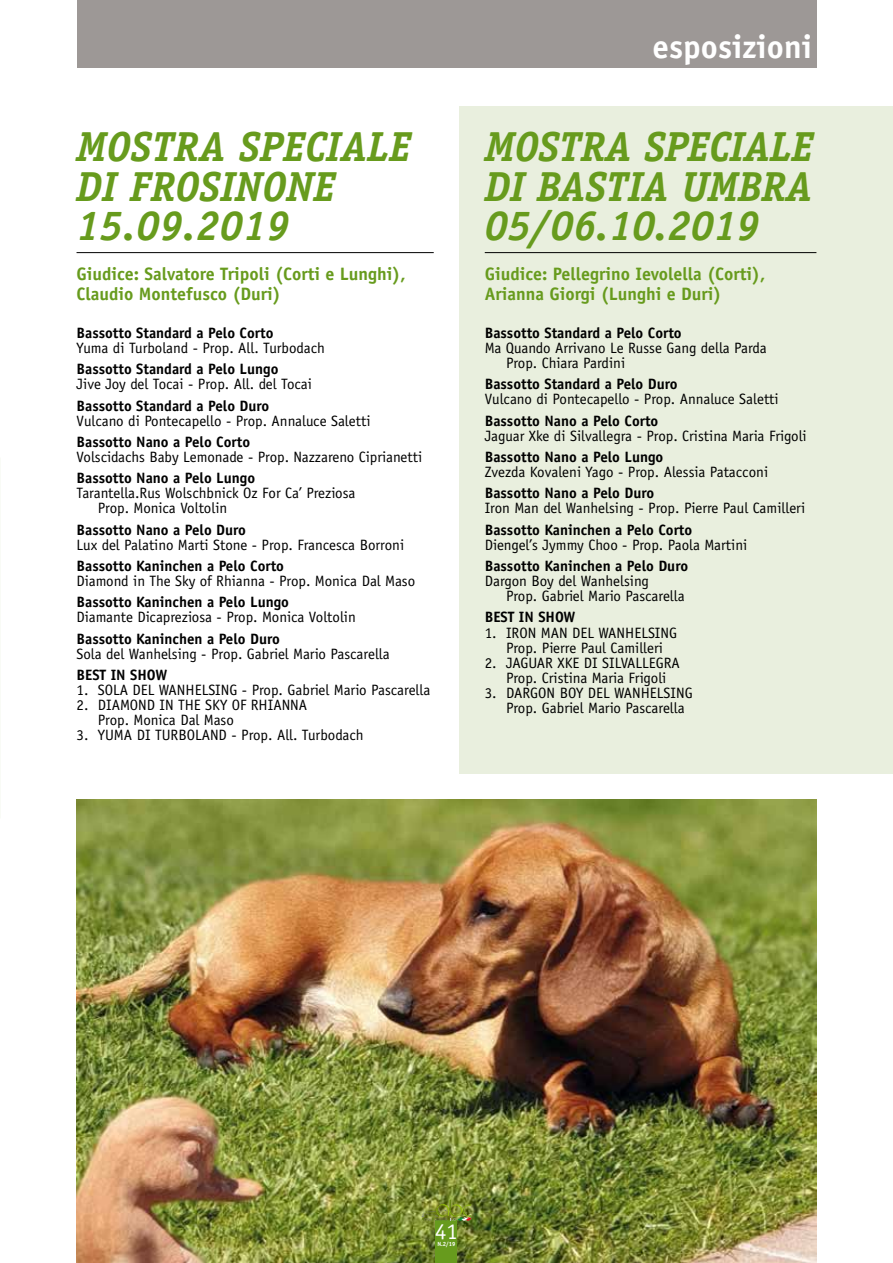
<style>
.page{position:relative;width:893px;height:1263px;background:#fff}
.page>*{position:absolute;margin:0;border:0;box-sizing:border-box;transform-origin:0 0}
.t1{font:italic 700 42px/39px "Officina Serif Std";letter-spacing:-.01em;color:#679b1d}
.t2{font:700 33px "Officina Sans Std";color:#fff}
.t3{font:22.5px "Officina Sans Std";color:#fff}
.t4{font:700 18px/19.5px "Officina Sans Std";color:#679b1d}
.t5{font:15px/15px "Officina Sans Std";color:#000}
.t6{font:700 15px "Officina Sans Std";color:#000}
.t7{font:700 6px "Officina Sans Std";color:#fff}
</style>
<div class="page">
<div style="left:77px;top:0;width:739px;height:68px;background:#9d9896"></div>
<div style="left:459px;top:106px;width:434px;height:668px;background:#e9efde"></div>
<hr style="left:77px;top:252px;width:357px;height:1px;background:#000">
<hr style="left:485px;top:252px;width:331px;height:1px;background:#000">
<img style="left:77px;top:799px;width:739px;height:464px">
<div style="left:436px;top:1220px;width:21px;height:43px;background:#679b1d"></div>
<svg style="left:421px;top:1199px;width:51px;height:22px"></svg>
<h1 class="t1" style="left:77px;top:128px;width:336px">MOSTRA SPECIALE<br>DI FROSINONE<br>15.09.2019</h1>
<p class="t4" style="left:77px;top:264px;width:331px">Giudice: Salvatore Tripoli (Corti e Lunghi),<br>Claudio Montefusco (Duri)</p>
<p class="t6" style="left:77px;top:323px;width:198px">Bassotto Standard a Pelo Corto</p>
<p class="t5" style="left:77px;top:340px;width:250px">Yuma di Turboland - Prop. All. Turbodach</p>
<p class="t6" style="left:77px;top:360px;width:203px">Bassotto Standard a Pelo Lungo</p>
<p class="t5" style="left:77px;top:377px;width:237px">Jive Joy del Tocai - Prop. All. del Tocai</p>
<p class="t6" style="left:77px;top:396px;width:194px">Bassotto Standard a Pelo Duro</p>
<p class="t5" style="left:77px;top:413px;width:295px">Vulcano di Pontecapello - Prop. Annaluce Saletti</p>
<p class="t6" style="left:77px;top:432px;width:175px">Bassotto Nano a Pelo Corto</p>
<p class="t5" style="left:77px;top:449px;width:347px">Volscidachs Baby Lemonade - Prop. Nazzareno Ciprianetti</p>
<p class="t6" style="left:77px;top:469px;width:180px">Bassotto Nano a Pelo Lungo</p>
<p class="t5" style="left:98px;top:486px;width:259px;text-indent:-21px">Tarantella.Rus Wolschbnick Oz For Ca’ Preziosa<br>Prop. Monica Voltolin</p>
<p class="t6" style="left:77px;top:520px;width:171px">Bassotto Nano a Pelo Duro</p>
<p class="t5" style="left:77px;top:537px;width:329px">Lux del Palatino Marti Stone - Prop. Francesca Borroni</p>
<p class="t6" style="left:77px;top:557px;width:209px">Bassotto Kaninchen a Pelo Corto</p>
<p class="t5" style="left:77px;top:573px;width:340px">Diamond in The Sky of Rhianna - Prop. Monica Dal Maso</p>
<p class="t6" style="left:77px;top:593px;width:214px">Bassotto Kaninchen a Pelo Lungo</p>
<p class="t5" style="left:77px;top:610px;width:281px">Diamante Dicapreziosa - Prop. Monica Voltolin</p>
<p class="t6" style="left:77px;top:629px;width:205px">Bassotto Kaninchen a Pelo Duro</p>
<p class="t5" style="left:77px;top:646px;width:315px">Sola del Wanhelsing - Prop. Gabriel Mario Pascarella</p>
<p class="t6" style="left:77px;top:666px;width:92px">BEST IN SHOW</p>
<p class="t5" style="left:77px;top:683px;width:355px">1. SOLA DEL WANHELSING - Prop. Gabriel Mario Pascarella</p>
<p class="t5" style="left:98px;top:698px;width:211px;text-indent:-21px">2. DIAMOND IN THE SKY OF RHIANNA<br>Prop. Monica Dal Maso</p>
<p class="t5" style="left:77px;top:728px;width:289px">3. YUMA DI TURBOLAND - Prop. All. Turbodach</p>
<h2 class="t2" style="left:653px;top:26px;width:161px">esposizioni</h2>
<h1 class="t1" style="left:485px;top:128px;width:330px;text-align:justify">MOSTRA SPECIALE DI BASTIA UMBRA 05/06.10.2019</h1>
<p class="t4" style="left:485px;top:264px;width:282px">Giudice: Pellegrino Ievolella (Corti),<br>Arianna Giorgi (Lunghi e Duri)</p>
<p class="t6" style="left:485px;top:323px;width:198px">Bassotto Standard a Pelo Corto</p>
<p class="t5" style="left:506px;top:340px;width:262px;text-indent:-21px">Ma Quando Arrivano Le Russe Gang della Parda<br>Prop. Chiara Pardini</p>
<p class="t6" style="left:485px;top:375px;width:194px">Bassotto Standard a Pelo Duro</p>
<p class="t5" style="left:485px;top:392px;width:295px">Vulcano di Pontecapello - Prop. Annaluce Saletti</p>
<p class="t6" style="left:485px;top:411px;width:175px">Bassotto Nano a Pelo Corto</p>
<p class="t5" style="left:485px;top:428px;width:324px">Jaguar Xke di Silvallegra - Prop. Cristina Maria Frigoli</p>
<p class="t6" style="left:485px;top:447px;width:180px">Bassotto Nano a Pelo Lungo</p>
<p class="t5" style="left:485px;top:464px;width:285px">Zvezda Kovaleni Yago - Prop. Alessia Patacconi</p>
<p class="t6" style="left:485px;top:484px;width:171px">Bassotto Nano a Pelo Duro</p>
<p class="t5" style="left:485px;top:501px;width:322px">Iron Man del Wanhelsing - Prop. Pierre Paul Camilleri</p>
<p class="t6" style="left:485px;top:520px;width:209px">Bassotto Kaninchen a Pelo Corto</p>
<p class="t5" style="left:485px;top:537px;width:264px">Diengel’s Jymmy Choo - Prop. Paola Martini</p>
<p class="t6" style="left:485px;top:557px;width:205px">Bassotto Kaninchen a Pelo Duro</p>
<p class="t5" style="left:506px;top:573px;width:180px;text-indent:-21px">Dargon Boy del Wanhelsing<br>Prop. Gabriel Mario Pascarella</p>
<p class="t6" style="left:485px;top:608px;width:92px">BEST IN SHOW</p>
<p class="t5" style="left:485px;top:625px;width:194px;text-align:center">1. IRON MAN DEL WANHELSING<br>Prop. Pierre Paul Camilleri</p>
<p class="t5" style="left:485px;top:655px;width:197px;text-align:center">2. JAGUAR XKE DI SILVALLEGRA<br>Prop. Cristina Maria Frigoli</p>
<p class="t5" style="left:506px;top:685px;width:188px;text-indent:-21px">3. DARGON BOY DEL WANHELSING<br>Prop. Gabriel Mario Pascarella</p>
<h3 class="t3" style="left:435px;top:1218px;width:24px">41</h3>
<p class="t7" style="left:437px;top:1240px;width:20px">N.2/19</p>
</div>
